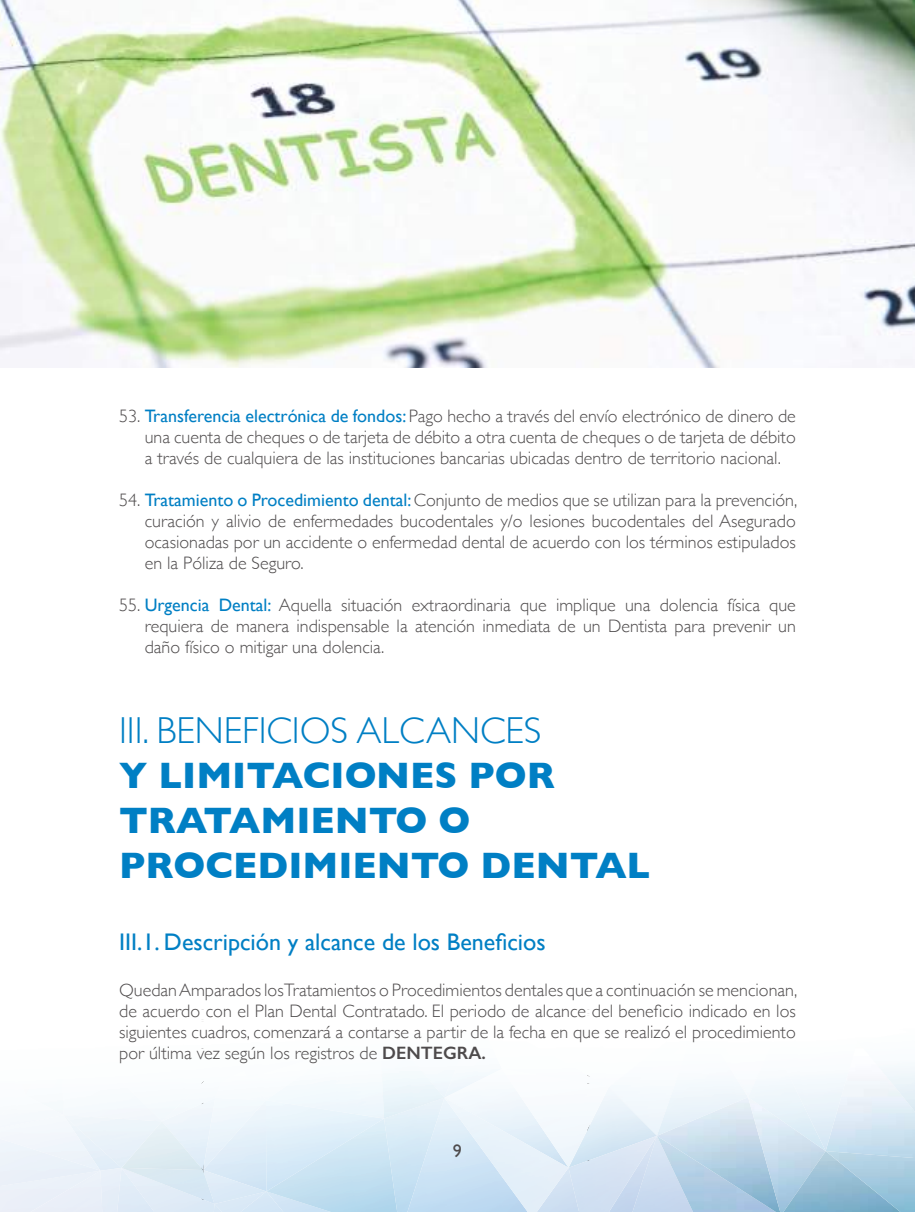
<style>
.page{position:relative;width:915px;height:1212px;background:#fff}
.page>*{position:absolute;margin:0;border:0;box-sizing:border-box;transform-origin:0 0}
.t1{font:700 37.5px/45px "Gill Sans";color:#007fc4}
.t2{font:300 37.5px "Gill Sans";color:#007fc4}
.t3{font:24px "Gill Sans";color:#007fc4}
.t4{font:300 18px/21px "Gill Sans";color:#4e4b4c;text-align:justify}
.t5{font:18px "Gill Sans";color:#4e4b4c}
.s1{font-weight:400;color:#007fc4}
.s2{font-weight:600}
</style>
<div class="page">
<img style="left:230px;top:1191px;width:36px;height:21px">
<img style="left:266px;top:1118px;width:118px;height:94px">
<img style="left:384px;top:1118px;width:19px;height:94px">
<img style="left:501px;top:1069px;width:107px;height:67px">
<img style="left:656px;top:1136px;width:91px;height:76px">
<img style="left:656px;top:1082px;width:91px;height:54px">
<img style="left:698px;top:1081px;width:49px;height:16px">
<img style="left:747px;top:1151px;width:33px;height:61px">
<img style="left:747px;top:1081px;width:25px;height:70px">
<img style="left:772px;top:1051px;width:85px;height:100px">
<img style="left:203px;top:1121px;width:12px;height:49px">
<img style="left:215px;top:1081px;width:17px;height:19px">
<img style="left:568px;top:1136px;width:88px;height:76px">
<img style="left:163px;top:1168px;width:51px;height:36px">
<img style="left:100px;top:1115px;width:62px;height:53px">
<img style="left:780px;top:1151px;width:45px;height:61px">
<img style="left:825px;top:1151px;width:89px;height:61px">
<img style="left:0;top:1108px;width:25px;height:17px">
<img style="left:910px;top:1041px;width:4px;height:13px">
<div style="left:116px;top:1168px;width:47px;height:44px;background:#e1ecf7"></div>
<div style="left:11px;top:1171px;width:92px;height:41px;background:#eaeff8"></div>
<img style="left:568px;top:1168px;width:13px;height:44px">
<img style="left:403px;top:1098px;width:41px;height:114px">
<img style="left:444px;top:1098px;width:124px;height:114px">
<img style="left:0;top:0;width:914px;height:368px">
<p class="t4" style="left:145px;top:405px;width:652px;text-indent:-26px">53. <span class="s1">Transferencia electrónica de fondos:</span> Pago hecho a través del envío electrónico de dinero de una cuenta de cheques o de tarjeta de débito a otra cuenta de cheques o de tarjeta de débito a través de cualquiera de las instituciones bancarias ubicadas dentro de territorio nacional.</p>
<p class="t4" style="left:145px;top:489px;width:653px;text-indent:-26px">54. <span class="s1">Tratamiento o Procedimiento dental:</span> Conjunto de medios que se utilizan para la prevención, curación y alivio de enfermedades bucodentales y/o lesiones bucodentales del Asegurado ocasionadas por un accidente o enfermedad dental de acuerdo con los términos estipulados en la Póliza de Seguro.</p>
<p class="t4" style="left:145px;top:594px;width:652px;text-indent:-26px">55. <span class="s1">Urgencia Dental:</span> Aquella situación extraordinaria que implique una dolencia física que requiera de manera indispensable la atención inmediata de un Dentista para prevenir un daño físico o mitigar una dolencia.</p>
<h1 class="t2" style="left:119px;top:701px;width:424px">III. BENEFICIOS ALCANCES</h1>
<h1 class="t1" style="left:119px;top:752px;width:532px">Y LIMITACIONES POR<br>TRATAMIENTO O<br>PROCEDIMIENTO DENTAL</h1>
<h2 class="t3" style="left:119px;top:927px;width:428px">III.1. Descripción y alcance de los Beneficios</h2>
<p class="t4" style="left:119px;top:979px;width:679px">Quedan Amparados los Tratamientos o Procedimientos dentales que a continuación se mencionan, de acuerdo con el Plan Dental Contratado. El periodo de alcance del beneficio indicado en los siguientes cuadros, comenzará a contarse a partir de la fecha en que se realizó el procedimiento por última vez según los registros de <span class="s2">DENTEGRA.</span></p>
<p class="t5" style="left:453px;top:1140px;width:10px">9</p>
</div>
